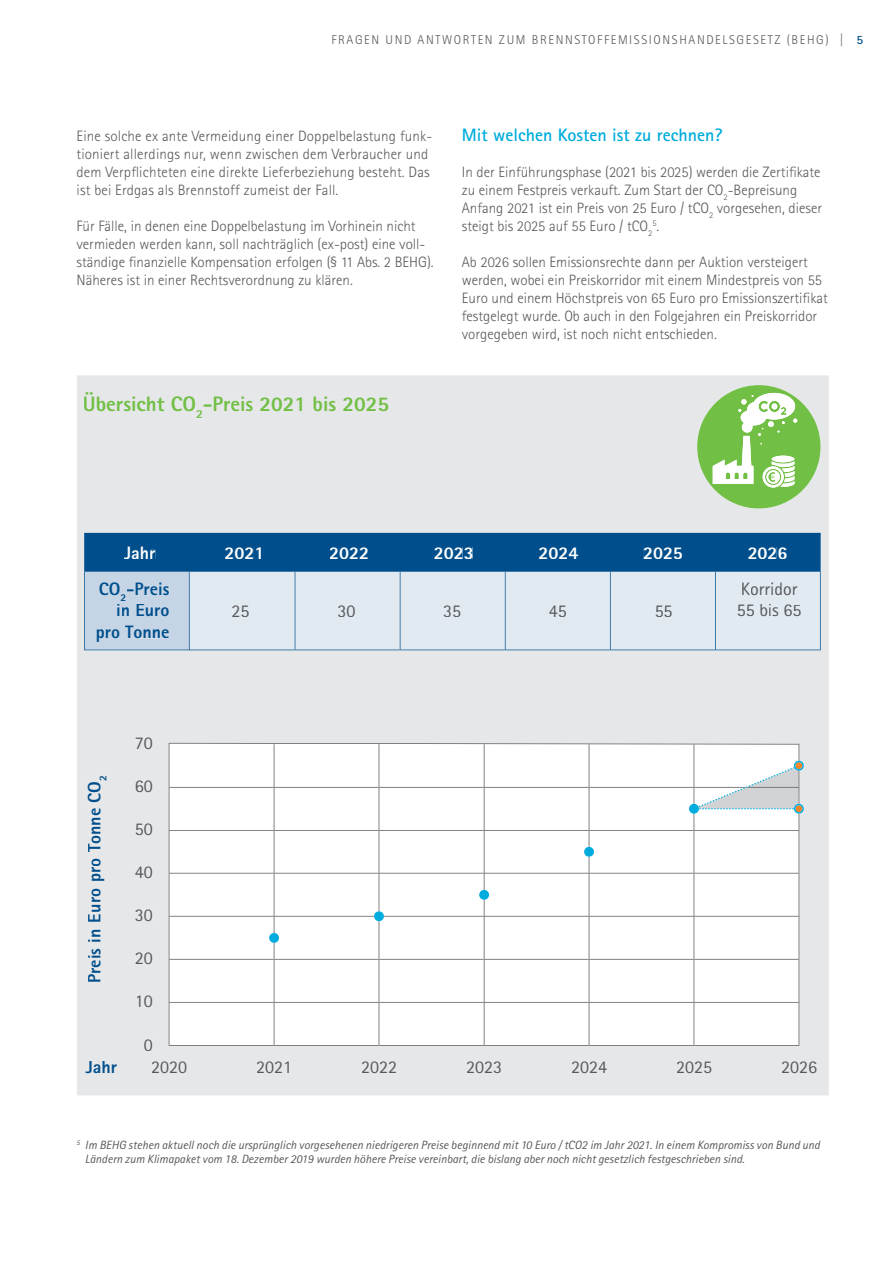
<style>
.page{position:relative;width:893px;height:1263px;background:#fff}
.page>*{position:absolute;margin:0;border:0;box-sizing:border-box;transform-origin:0 0}
.t1{font:800 21px "Agfa Rotis Sans Serif";color:#71bf44}
.t2{font:18px/21.6px "Agfa Rotis Sans Serif";color:#57585a}
.t3{font:800 18px/21.6px "Agfa Rotis Sans Serif";color:#004f8c;text-align:right}
.t4{font:700 18px "Agfa Rotis Sans Serif";color:#00acdd}
.t5{font:800 18px "Agfa Rotis Sans Serif";color:#fff}
.t6{font:300 15px/18px "Agfa Rotis Sans Serif";color:#57585a}
.t7{font:300 12.75px "Agfa Rotis Sans Serif";letter-spacing:.125em;color:#57585a}
.t8{font:italic 12px/13.5px "Agfa Rotis Sans Serif";color:#57585a}
.t9{font:300 8.7px "Agfa Rotis Sans Serif";color:#57585a}
.s1{font-weight:700;color:#005190}
.s2{font-size:15px}
</style>
<div class="page">
<div style="left:77px;top:375px;width:752px;height:720px;background:#e6e7e9"></div>
<svg style="left:169px;top:743px;width:630px;height:303px"></svg>
<svg style="left:169px;top:787px;width:630px;height:216px"></svg>
<svg style="left:274px;top:744px;width:420px;height:301px"></svg>
<div style="left:84px;top:393px;width:111px;height:19px;background:#e6e7e9"></div>
<div style="left:197px;top:410px;width:5px;height:8px;background:#e6e7e9"></div>
<div style="left:204px;top:397px;width:184px;height:15px;background:#e6e7e9"></div>
<svg style="left:84px;top:533px;width:737px;height:117px;background:#91b2cd"></svg>
<div style="left:122px;top:608px;width:8px;height:8px;background:#c5d5e5"></div>
<div style="left:137px;top:604px;width:7px;height:12px;background:#c5d5e5"></div>
<div style="left:146px;top:608px;width:23px;height:9px;background:#c5d5e5"></div>
<div style="left:97px;top:629px;width:23px;height:13px;background:#c5d5e5"></div>
<div style="left:125px;top:626px;width:9px;height:12px;background:#c5d5e5"></div>
<div style="left:134px;top:629px;width:26px;height:9px;background:#c5d5e5"></div>
<div style="left:162px;top:629px;width:7px;height:9px;background:#c5d5e5"></div>
<svg style="left:697px;top:385px;width:123px;height:123px"></svg>
<svg style="left:269px;top:933px;width:10px;height:10px"></svg>
<svg style="left:374px;top:911px;width:10px;height:10px"></svg>
<svg style="left:479px;top:890px;width:10px;height:10px"></svg>
<svg style="left:584px;top:847px;width:10px;height:10px"></svg>
<svg style="left:689px;top:761px;width:115px;height:53px"></svg>
<div style="left:144px;top:1039px;width:8px;height:12px;background:#e6e7e9"></div>
<div style="left:137px;top:996px;width:15px;height:12px;background:#e6e7e9"></div>
<div style="left:136px;top:953px;width:16px;height:12px;background:#e6e7e9"></div>
<div style="left:136px;top:910px;width:16px;height:11px;background:#e6e7e9"></div>
<div style="left:136px;top:867px;width:16px;height:11px;background:#e6e7e9"></div>
<div style="left:136px;top:824px;width:16px;height:11px;background:#e6e7e9"></div>
<div style="left:136px;top:781px;width:16px;height:11px;background:#e6e7e9"></div>
<div style="left:136px;top:738px;width:16px;height:11px;background:#e6e7e9"></div>
<div style="left:152px;top:1062px;width:35px;height:12px;background:#e6e7e9"></div>
<div style="left:86px;top:1061px;width:31px;height:13px;background:#e6e7e9"></div>
<div style="left:257px;top:1062px;width:32px;height:12px;background:#e6e7e9"></div>
<div style="left:362px;top:1062px;width:34px;height:12px;background:#e6e7e9"></div>
<div style="left:467px;top:1062px;width:34px;height:12px;background:#e6e7e9"></div>
<div style="left:572px;top:1062px;width:35px;height:12px;background:#e6e7e9"></div>
<div style="left:677px;top:1062px;width:35px;height:12px;background:#e6e7e9"></div>
<div style="left:782px;top:1062px;width:35px;height:12px;background:#e6e7e9"></div>
<div style="left:88px;top:960px;width:13px;height:22px;background:#e6e7e9"></div>
<svg style="left:88px;top:956px;width:12px;height:2px"></svg>
<div style="left:92px;top:948px;width:9px;height:6px;background:#e6e7e9"></div>
<div style="left:88px;top:887px;width:13px;height:61px;background:#e6e7e9"></div>
<div style="left:92px;top:874px;width:12px;height:7px;background:#e6e7e9"></div>
<div style="left:92px;top:867px;width:8px;height:5px;background:#e6e7e9"></div>
<div style="left:92px;top:858px;width:9px;height:8px;background:#e6e7e9"></div>
<div style="left:88px;top:836px;width:13px;height:21px;background:#e6e7e9"></div>
<div style="left:92px;top:827px;width:8px;height:7px;background:#e6e7e9"></div>
<div style="left:92px;top:817px;width:8px;height:7px;background:#e6e7e9"></div>
<div style="left:92px;top:808px;width:9px;height:7px;background:#e6e7e9"></div>
<div style="left:88px;top:782px;width:13px;height:26px;background:#e6e7e9"></div>
<svg style="left:100px;top:776px;width:6px;height:4px"></svg>
<p class="t7" style="left:331px;top:33px;width:533px">FRAGEN UND ANTWORTEN ZUM BRENNSTOFFEMISSIONSHANDELSGESETZ (BEHG) | <span class="s1">5</span></p>
<p class="t6" style="left:77px;top:127px;width:357px">Eine solche ex ante Vermeidung einer Doppelbelastung funk&shy;tioniert allerdings nur, wenn zwischen dem Verbraucher und dem Verpflichteten eine direkte Lieferbeziehung besteht. Das ist bei Erdgas als Brennstoff zumeist der Fall.</p>
<p class="t6" style="left:77px;top:217px;width:359px">Für Fälle, in denen eine Doppelbelastung im Vorhinein nicht vermieden werden kann, soll nachträglich (ex-post) eine voll&shy;ständige finanzielle Kompensation erfolgen (§ 11 Abs. 2 BEHG).<br>Näheres ist in einer Rechtsverordnung zu klären.</p>
<h1 class="t1" style="left:83px;top:391px;width:308px">Übersicht CO<sub>2</sub>-Preis 2021 bis 2025</h1>
<p class="t4" style="left:462px;top:124px;width:262px">Mit welchen Kosten ist zu rechnen?</p>
<p class="t6" style="left:462px;top:163px;width:362px">In der Einführungsphase (2021 bis 2025) werden die Zertifikate zu einem Festpreis verkauft. Zum Start der CO<sub>2</sub>-Bepreisung Anfang 2021 ist ein Preis von 25 Euro / tCO<sub>2</sub> vorgesehen, dieser steigt bis 2025 auf 55 Euro / tCO<sub>2</sub></p>
<p class="t9" style="left:652px;top:218px;width:8px">5<span class="s2">.</span></p>
<p class="t6" style="left:462px;top:253px;width:368px">Ab 2026 sollen Emissionsrechte dann per Auktion versteigert werden, wobei ein Preiskorridor mit einem Mindestpreis von 55<br>Euro und einem Höchstpreis von 65 Euro pro Emissionszertifikat festgelegt wurde. Ob auch in den Folgejahren ein Preiskorridor vorgegeben wird, ist noch nicht entschieden.</p>
<p class="t5" style="left:124px;top:541px;width:33px">Jahr</p>
<p class="t5" style="left:225px;top:541px;width:41px">2021</p>
<p class="t5" style="left:329px;top:541px;width:41px">2022</p>
<p class="t5" style="left:434px;top:541px;width:41px">2023</p>
<p class="t5" style="left:538px;top:541px;width:41px">2024</p>
<p class="t5" style="left:643px;top:541px;width:41px">2025</p>
<p class="t5" style="left:748px;top:541px;width:41px">2026</p>
<p class="t3" style="left:96px;top:578px;width:75px">CO<sub>2</sub>-Preis in Euro pro Tonne</p>
<p class="t2" style="left:737px;top:578px;width:66px">Korridor<br>55 bis 65</p>
<p class="t2" style="left:232px;top:599px;width:19px">25</p>
<p class="t2" style="left:337px;top:599px;width:19px">30</p>
<p class="t2" style="left:443px;top:599px;width:19px">35</p>
<p class="t2" style="left:549px;top:599px;width:19px">45</p>
<p class="t2" style="left:655px;top:599px;width:19px">55</p>
<p class="t3" style="left:83px;top:983px;width:209px;rotate:-90deg">Preis in Euro pro Tonne CO<sub>2</sub></p>
<p class="t2" style="left:135px;top:732px;width:19px">70</p>
<p class="t2" style="left:135px;top:775px;width:19px">60</p>
<p class="t2" style="left:135px;top:818px;width:19px">50</p>
<p class="t2" style="left:135px;top:861px;width:19px">40</p>
<p class="t2" style="left:135px;top:904px;width:19px">30</p>
<p class="t2" style="left:135px;top:947px;width:19px">20</p>
<p class="t2" style="left:135px;top:990px;width:19px">10</p>
<p class="t2" style="left:144px;top:1033px;width:10px">0</p>
<p class="t3" style="left:86px;top:1056px;width:33px">Jahr</p>
<p class="t2" style="left:151px;top:1056px;width:37px">2020</p>
<p class="t2" style="left:256px;top:1056px;width:37px">2021</p>
<p class="t2" style="left:361px;top:1056px;width:38px">2022</p>
<p class="t2" style="left:466px;top:1056px;width:37px">2023</p>
<p class="t2" style="left:571px;top:1056px;width:37px">2024</p>
<p class="t2" style="left:676px;top:1056px;width:37px">2025</p>
<p class="t2" style="left:781px;top:1056px;width:37px">2026</p>
<p class="t8" style="left:85px;top:1139px;width:737px;text-indent:-8px"><sup>5</sup> Im BEHG stehen aktuell noch die ursprünglich vorgesehenen niedrigeren Preise beginnend mit 10 Euro / tCO2 im Jahr 2021. In einem Kompromiss von Bund und<br>Ländern zum Klimapaket vom 18. Dezember 2019 wurden höhere Preise vereinbart, die bislang aber noch nicht gesetzlich festgeschrieben sind.</p>
</div>
